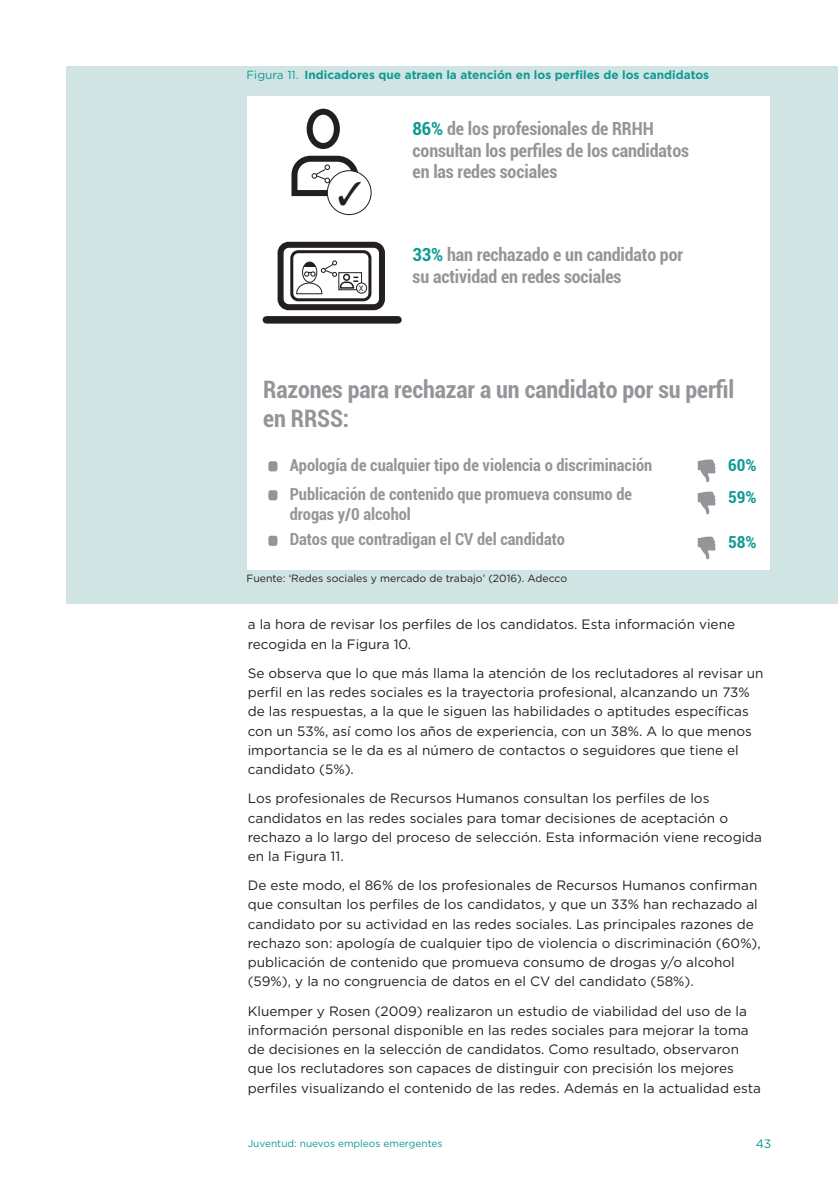
<style>
.page{position:relative;width:838px;height:1185px;background:#fff}
.page>*{position:absolute;margin:0;border:0;box-sizing:border-box;transform-origin:0 0}
.t1{font:700 condensed 24.15px/28.9px "Roboto";letter-spacing:-.005em;color:#939598}
.t2{font:700 condensed 18.03px/21.7px "Roboto";letter-spacing:-.005em;color:#939598}
.t3{font:700 condensed 16.62px/19.9px "Roboto";color:#939598}
.t4{font:700 condensed 16.62px "Roboto";color:#0d9a93}
.t5{font:13.65px/19.2px "Gotham";color:#231f20}
.t6{font:12.25px "Gotham";color:#0d9a93}
.t7{font:700 11.9px "Gotham";color:#0d9a93}
.t8{font:10.5px "Gotham";color:#231f20}
.t9{font:10.15px "Gotham";color:#0d9a93}
.t10{font:7.7px "Roboto";color:#231f20}
.s1{font-weight:400}
.s2{color:#0d9a93}
</style>
<div class="page">
<div style="left:67px;top:67px;width:770px;height:537px;background:#d0e4e3"></div>
<div style="left:248px;top:96px;width:522px;height:474px;background:#fff"></div>
<div style="left:306px;top:109px;width:34px;height:40px;border:6px solid #231f20;border-radius:50%"></div>
<div style="left:327px;top:170px;width:44px;height:45px;border:1px solid #231f20;border-radius:50%"></div>
<div style="left:338px;top:272px;width:24px;height:18px;border:1px solid #231f20"></div>
<div style="left:356px;top:283px;width:10px;height:10px;background:#fff;border-radius:50%"></div>
<div style="left:356px;top:283px;width:11px;height:10px;border:1px solid #231f20;border-radius:50%"></div>
<svg style="left:296px;top:261px;width:62px;height:33px"></svg>
<svg style="left:302px;top:262px;width:15px;height:4px"></svg>
<div style="left:277px;top:242px;width:108px;height:68px;border:6px solid #231f20;border-radius:8px"></div>
<div style="left:290px;top:250px;width:81px;height:51px;border:3px solid #231f20;border-radius:7px"></div>
<div style="left:266px;top:316px;width:132px;height:8px;background:#231f20"></div>
<div style="left:268px;top:461px;width:9px;height:10px;background:#939598;border-radius:2px"></div>
<div style="left:268px;top:536px;width:9px;height:10px;background:#939598;border-radius:2px"></div>
<div style="left:268px;top:490px;width:9px;height:10px;background:#939598;border-radius:2px"></div>
<svg style="left:697px;top:459px;width:18px;height:23px"></svg>
<svg style="left:697px;top:491px;width:18px;height:23px"></svg>
<svg style="left:697px;top:536px;width:18px;height:23px"></svg>
<svg style="left:291px;top:155px;width:70px;height:50px"></svg>
<p class="t7" style="left:246px;top:67px;width:464px"><span class="s1">Figura 11.</span> Indicadores que atraen la atención en los perfiles de los candidatos</p>
<h2 class="t2" style="left:412px;top:117px;width:278px"><span class="s2">86%</span> de los profesionales de RRHH consultan los perfiles de los candidatos en las redes sociales</h2>
<p class="t10" style="left:359px;top:283px;width:6px">X</p>
<h2 class="t2" style="left:412px;top:243px;width:272px"><span class="s2">33%</span> han rechazado e un candidato por su actividad en redes sociales</h2>
<h1 class="t1" style="left:263px;top:374px;width:472px">Razones para rechazar a un candidato por su perfil en RRSS:</h1>
<p class="t3" style="left:289px;top:454px;width:364px">Apología de cualquier tipo de violencia o discriminación</p>
<p class="t4" style="left:728px;top:453px;width:30px">60%</p>
<p class="t3" style="left:289px;top:483px;width:344px">Publicación de contenido que promueva consumo de drogas y/0 alcohol</p>
<p class="t4" style="left:728px;top:485px;width:30px">59%</p>
<p class="t4" style="left:728px;top:530px;width:30px">58%</p>
<p class="t3" style="left:289px;top:529px;width:277px">Datos que contradigan el CV del candidato</p>
<p class="t8" style="left:246px;top:571px;width:322px">Fuente: ‘Redes sociales y mercado de trabajo’ (2016). Adecco</p>
<p class="t5" style="left:248px;top:614px;width:489px">a la hora de revisar los perfiles de los candidatos. Esta información viene recogida en la Figura 10.</p>
<p class="t5" style="left:248px;top:663px;width:517px">Se observa que lo que más llama la atención de los reclutadores al revisar un perfil en las redes sociales es la trayectoria profesional, alcanzando un 73% de las respuestas, a la que le siguen las habilidades o aptitudes específicas con un 53%, así como los años de experiencia, con un 38%. A lo que menos importancia se le da es al número de contactos o seguidores que tiene el candidato (5%).</p>
<p class="t5" style="left:248px;top:788px;width:516px">Los profesionales de Recursos Humanos consultan los perfiles de los candidatos en las redes sociales para tomar decisiones de aceptación o rechazo a lo largo del proceso de selección. Esta información viene recogida en la Figura 11.</p>
<p class="t5" style="left:248px;top:875px;width:514px">De este modo, el 86% de los profesionales de Recursos Humanos confirman que consultan los perfiles de los candidatos, y que un 33% han rechazado al candidato por su actividad en las redes sociales. Las principales razones de rechazo son: apología de cualquier tipo de violencia o discriminación (60%), publicación de contenido que promueva consumo de drogas y/o alcohol (59%), y la no congruencia de datos en el CV del candidato (58%).</p>
<p class="t5" style="left:248px;top:1001px;width:515px">Kluemper y Rosen (2009) realizaron un estudio de viabilidad del uso de la información personal disponible en las redes sociales para mejorar la toma de decisiones en la selección de candidatos. Como resultado, observaron que los reclutadores son capaces de distinguir con precisión los mejores perfiles visualizando el contenido de las redes. Además en la actualidad esta</p>
<p class="t9" style="left:248px;top:1137px;width:196px">Juventud: nuevos empleos emergentes</p>
<p class="t6" style="left:755px;top:1136px;width:17px">43</p>
</div>
